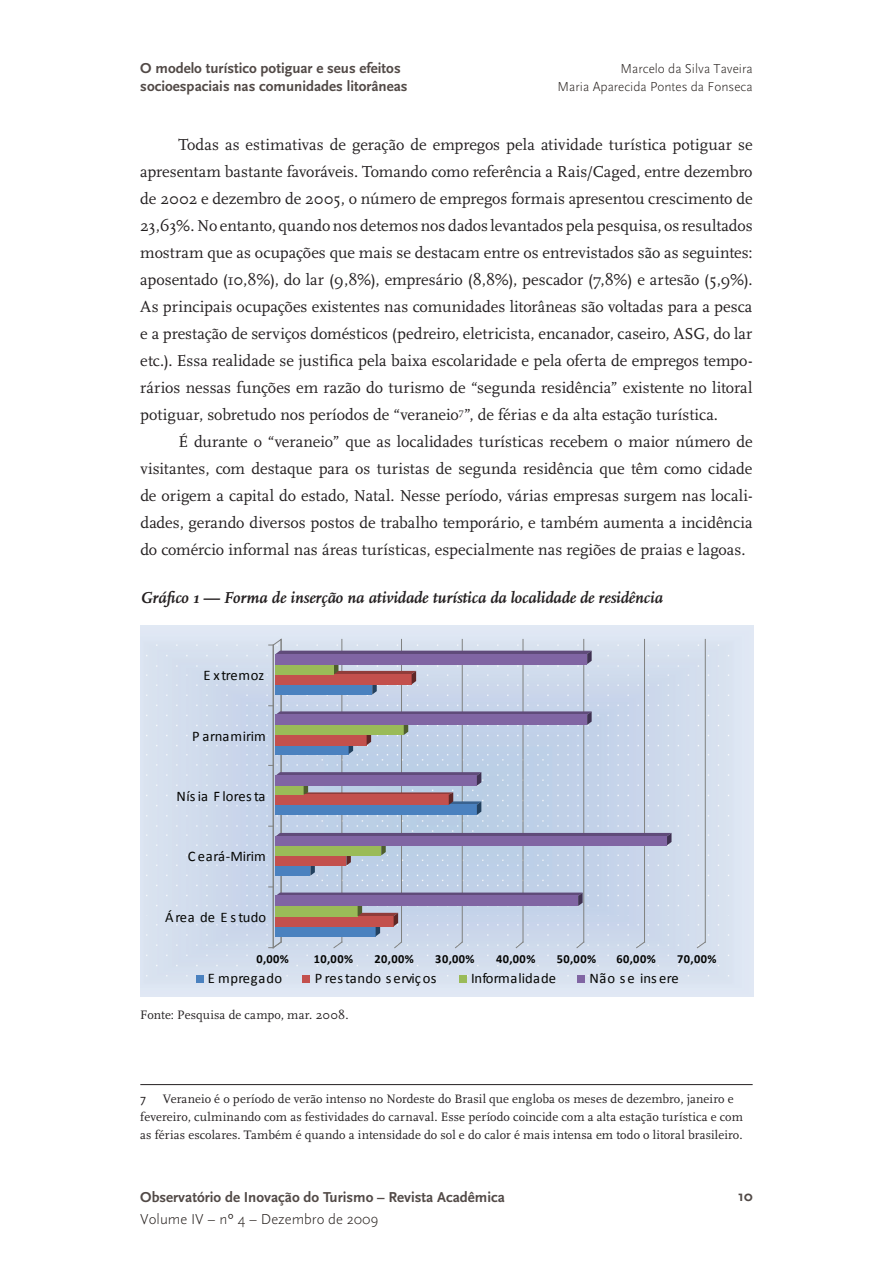
<style>
.page{position:relative;width:893px;height:1263px;background:#fff}
.page>*{position:absolute;margin:0;border:0;box-sizing:border-box;transform-origin:0 0}
.t1{font:16.5px/27px "Scala";color:#231f20;text-align:justify}
.t2{font:italic 700 16.5px "Scala";color:#231f20}
.t3{font:700 15px/18px "Scala Sans";color:#524a47}
.t4{font:300 15px "Scala Sans";color:#241e1b}
.t5{font:14.7px "Calibri";letter-spacing:.015em;color:#040503}
.t6{font:14.7px "Calibri";letter-spacing:.045em;color:#040503}
.t7{font:14.7px "Calibri";letter-spacing:.04em;color:#040503}
.t8{font:300 13.5px/18px "Scala Sans";color:#241e1b;text-align:right}
.t9{font:12.75px/18px "Scala";letter-spacing:.01em;color:#231f20}
.t10{font:12.75px "Scala Sans";color:#231f20}
.t11{font:700 12.3px "Calibri";letter-spacing:.04em;color:#040503}
</style>
<div class="page">
<img style="left:140px;top:626px;width:613px;height:370px">
<svg style="left:697px;top:941px;width:9px;height:7px"></svg>
<hr style="left:705px;top:639px;width:1px;height:303px;background:#808180">
<svg style="left:269px;top:639px;width:402px;height:309px;background:#b0b2ca"></svg>
<div style="left:196px;top:975px;width:7px;height:7px;background:#4a81bf"></div>
<div style="left:302px;top:975px;width:8px;height:7px;background:#c3504d"></div>
<div style="left:459px;top:975px;width:8px;height:7px;background:#9abb58"></div>
<div style="left:577px;top:975px;width:8px;height:7px;background:#8065a3"></div>
<hr style="left:140px;top:1084px;width:613px;height:1px;background:#231f20">
<p class="t3" style="left:140px;top:60px;width:269px">O modelo turístico potiguar e seus efeitos socioespaciais nas comunidades litorâneas</p>
<p class="t8" style="left:558px;top:60px;width:196px">Marcelo da Silva Taveira<br>Maria Aparecida Pontes da Fonseca</p>
<p class="t1" style="left:140px;top:132px;width:614px;text-indent:38px">Todas as estimativas de geração de empregos pela atividade turística potiguar se apresentam bastante favoráveis. Tomando como referência a Rais/Caged, entre dezembro de 2002 e dezembro de 2005, o número de empregos formais apresentou crescimento de 23,63%. No entanto, quando nos detemos nos dados levantados pela pesquisa, os resultados mostram que as ocupações que mais se destacam entre os entrevistados são as seguintes: aposentado (10,8%), do lar (9,8%), empresário (8,8%), pescador (7,8%) e artesão (5,9%).<br>As principais ocupações existentes nas comunidades litorâneas são voltadas para a pesca e a prestação de serviços domésticos (pedreiro, eletricista, encanador, caseiro, ASG, do lar etc.). Essa realidade se justifica pela baixa escolaridade e pela oferta de empregos tempo&shy;rários nessas funções em razão do turismo de “segunda residência” existente no litoral potiguar, sobretudo nos períodos de “veraneio<sup>7</sup>”, de férias e da alta estação turística.</p>
<p class="t1" style="left:140px;top:429px;width:614px;text-indent:38px">É durante o “veraneio” que as localidades turísticas recebem o maior número de visitantes, com destaque para os turistas de segunda residência que têm como cidade de origem a capital do estado, Natal. Nesse período, várias empresas surgem nas locali&shy;dades, gerando diversos postos de trabalho temporário, e também aumenta a incidência do comércio informal nas áreas turísticas, especialmente nas regiões de praias e lagoas.</p>
<p class="t2" style="left:140px;top:589px;width:524px">Gráfico 1 — Forma de inserção na atividade turística da localidade de residência</p>
<p class="t5" style="left:203px;top:666px;width:62px">E xtremoz</p>
<p class="t5" style="left:192px;top:727px;width:75px">P arnamirim</p>
<p class="t5" style="left:176px;top:787px;width:91px">Nís ia F lores ta</p>
<p class="t5" style="left:188px;top:847px;width:80px">C eará-Mirim</p>
<p class="t5" style="left:165px;top:908px;width:103px">Área de E s tudo</p>
<p class="t11" style="left:256px;top:951px;width:34px">0,00%</p>
<p class="t11" style="left:314px;top:951px;width:41px">10,00%</p>
<p class="t11" style="left:374px;top:951px;width:41px">20,00%</p>
<p class="t11" style="left:435px;top:951px;width:41px">30,00%</p>
<p class="t11" style="left:496px;top:951px;width:41px">40,00%</p>
<p class="t11" style="left:557px;top:951px;width:41px">50,00%</p>
<p class="t11" style="left:616px;top:951px;width:41px">60,00%</p>
<p class="t11" style="left:677px;top:951px;width:41px">70,00%</p>
<p class="t7" style="left:208px;top:969px;width:76px">E mpregado</p>
<p class="t5" style="left:315px;top:969px;width:123px">P res tando s erviços</p>
<p class="t5" style="left:471px;top:969px;width:86px">Informalidade</p>
<p class="t6" style="left:589px;top:969px;width:91px">Não se insere</p>
<p class="t9" style="left:140px;top:1006px;width:210px">Fonte: Pesquisa de campo, mar. 2008.</p>
<p class="t9" style="left:140px;top:1090px;width:604px;text-indent:23px">Veraneio é o período de verão intenso no Nordeste do Brasil que engloba os meses de dezembro, janeiro e fevereiro, culminando com as festividades do carnaval. Esse período coincide com a alta estação turística e com as férias escolares. Também é quando a intensidade do sol e do calor é mais intensa em todo o litoral brasileiro.</p>
<p class="t10" style="left:140px;top:1091px;width:7px">7</p>
<p class="t3" style="left:140px;top:1188px;width:366px">Observatório de Inovação do Turismo – Revista Acadêmica</p>
<p class="t4" style="left:140px;top:1211px;width:240px">Volume IV – nº 4 – Dezembro de 2009</p>
<p class="t3" style="left:738px;top:1188px;width:16px">10</p>
</div>
